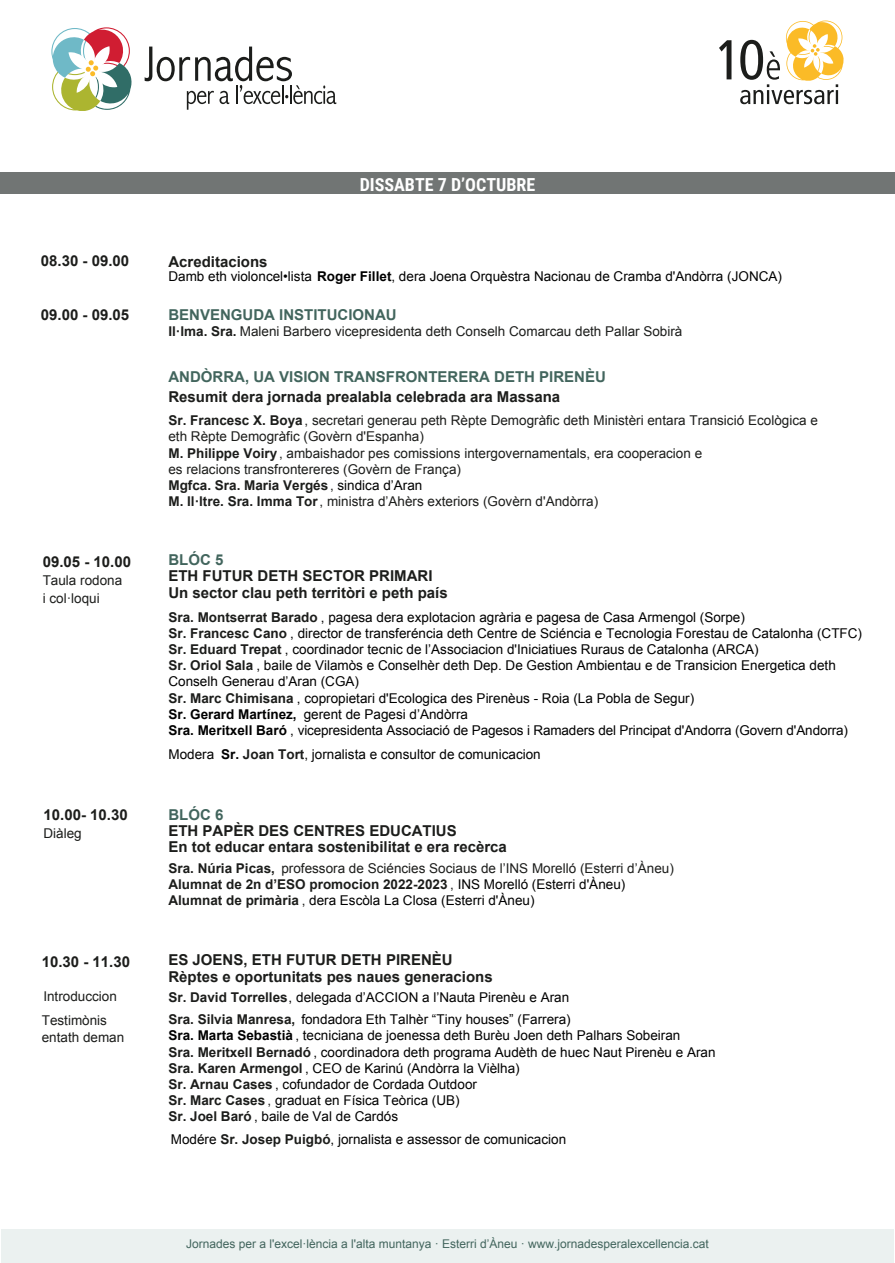
<style>
.page{position:relative;width:895px;height:1263px;background:#fff}
.page>*{position:absolute;margin:0;border:0;box-sizing:border-box;transform-origin:0 0}
.t1{font:700 18px "Roboto Condensed";color:#fff}
.t2{font:700 15px/16.2px "Arial";color:#1c1d1b}
.t3{font:700 15px "Arial";color:#42655d}
.t4{font:13.5px/16.2px "Arial";color:#000001}
.t5{font:13.5px/16.2px "Arial";color:#1c1d1b}
.t6{font:700 13.5px/16.2px "Arial";color:#1c1d1b}
.t7{font:12px "Arial";color:#42655d}
.s1{font-weight:700}
.s2{color:#000001}
.s3{font-weight:700;color:#1c1d1b}
.s4{font-weight:700;color:#000}
.s5{color:#000}
.s6{font-weight:400}
.s7{font-weight:400;color:#000001}
.s8{color:#1c1d1b}
</style>
<div class="page">
<div style="left:1px;top:1229px;width:893px;height:34px;background:#ebf1f0"></div>
<div style="left:0;top:173px;width:895px;height:21px;background:#717574"></div>
<svg style="left:51px;top:27px;width:81px;height:84px"></svg>
<svg style="left:145px;top:47px;width:191px;height:63px"></svg>
<svg style="left:719px;top:21px;width:125px;height:83px"></svg>
<h1 class="t1" style="left:360px;top:172px;width:177px">DISSABTE 7 D’OCTUBRE</h1>
<p class="t2" style="left:41px;top:253px;width:90px">08.30 - 09.00</p>
<p class="t2" style="left:168px;top:255px;width:101px">Acreditacions</p>
<p class="t4" style="left:168px;top:268px;width:615px">Damb eth violoncel•lista <span class="s1">Roger Fillet</span>, dera Joena Orquèstra Nacionau de Cramba d'Andòrra (JONCA)</p>
<p class="t2" style="left:41px;top:307px;width:90px">09.00 - 09.05</p>
<p class="t3" style="left:168px;top:304px;width:230px">BENVENGUDA INSTITUCIONAU</p>
<p class="t5" style="left:168px;top:323px;width:516px"><span class="s1">Il·lma. Sra.</span> Maleni Barbero vicepresidenta deth Conselh Comarcau deth Pallar Sobirà</p>
<p class="t3" style="left:168px;top:366px;width:439px">ANDÒRRA, UA VISION TRANSFRONTERERA DETH PIRENÈU</p>
<p class="t2" style="left:168px;top:389px;width:393px">Resumit dera jornada prealabla celebrada ara Massana</p>
<p class="t5" style="left:168px;top:412px;width:651px"><span class="s1">Sr. Francesc X. Boya</span>, secretari generau peth Rèpte Demogràfic deth Ministèri entara Transició Ecològica e eth Rèpte Demogràfic (Govèrn d'Espanha)<br><span class="s1">M. Philippe Voiry</span>, ambaishador pes comissions intergovernamentals, era cooperacion e<br>es relacions transfrontereres (Govèrn de França)<br><span class="s1">Mgfca. Sra. Maria Vergés</span>, <span class="s2">sindica d’Aran<br></span><span class="s1">M. Il·ltre. Sra. Imma Tor</span>, ministra d’Ahèrs exteriors (Govèrn d'Andòrra)</p>
<p class="t2" style="left:43px;top:554px;width:90px">09.05 - 10.00</p>
<p class="t5" style="left:43px;top:572px;width:81px;line-height:18px">Taula rodona i col·loqui</p>
<p class="t3" style="left:168px;top:549px;width:57px">BLÓC 5</p>
<p class="t2" style="left:168px;top:567px;width:281px;line-height:17.7px">ETH FUTUR DETH SECTOR PRIMARI<br>Un sector clau peth territòri e peth país</p>
<p class="t4" style="left:168px;top:609px;width:695px"><span class="s3">Sra. Montserrat Barado</span> , pagesa dera explotacion agrària e pagesa de Casa Armengol (Sorpe)<br><span class="s3">Sr. Francesc Cano</span> , director de transferéncia deth Centre de Sciéncia e Tecnologia Forestau de Catalonha (CTFC)<br><span class="s3">Sr. Eduard Trepat</span> , coordinador tecnic de l’Associacion d'Iniciatiues Ruraus de Catalonha (ARCA)<br><span class="s3">Sr. Oriol Sala</span> , baile de Vilamòs e Conselhèr deth Dep. De Gestion Ambientau e de Transicion Energetica deth Conselh Generau d’Aran (CGA)<br><span class="s3">Sr. Marc Chimisana</span> , copropietari d'Ecologica des Pirenèus - Roia (La Pobla de Segur)<br><span class="s1">Sr. Gerard Martínez,</span> gerent de Pagesi d’Andòrra<br><span class="s4">Sra. Meritxell Baró</span> <span class="s5">, vicepresidenta Associació de Pagesos i Ramaders del Principat d'Andorra (Govern d'Andorra)</span></p>
<p class="t4" style="left:168px;top:747px;width:374px">Modera <span class="s1">Sr.</span> <span class="s3">Joan Tort</span>, jornalista e consultor de comunicacion</p>
<p class="t2" style="left:44px;top:807px;width:86px">10.00- 10.30</p>
<p class="t5" style="left:44px;top:826px;width:40px">Diàleg</p>
<p class="t3" style="left:168px;top:805px;width:57px">BLÓC 6</p>
<p class="t2" style="left:168px;top:823px;width:340px">ETH PAPÈR DES CENTRES EDUCATIUS<br>En tot educar entara sostenibilitat e era recèrca</p>
<p class="t6" style="left:168px;top:861px;width:507px">Sra. Núria Picas, <span class="s6">professora de Sciéncies Sociaus de l’INS Morelló (Esterri d’Àneu)<br></span>Alumnat de 2n d’ESO promocion 2022-2023 <span class="s6">,</span> <span class="s7">INS Morelló (Esterri d'Àneu)<br></span>Alumnat de primària <span class="s6">,</span> <span class="s7">dera Escòla La Closa (Esterri d'Àneu)</span></p>
<p class="t2" style="left:42px;top:954px;width:90px">10.30 - 11.30</p>
<p class="t5" style="left:43px;top:988px;width:75px">Introduccion</p>
<p class="t2" style="left:168px;top:952px;width:326px">ES JOENS, ETH FUTUR DETH PIRENÈU<br>Rèptes e oportunitats pes naues generacions</p>
<p class="t4" style="left:168px;top:989px;width:402px"><span class="s3">Sr. David Torrelles</span>, delegada d’ACCION a l’Nauta Pirenèu e Aran</p>
<p class="t5" style="left:42px;top:1013px;width:84px">Testimònis entath deman</p>
<p class="t4" style="left:168px;top:1011px;width:549px"><span class="s3">Sra. Silvia Manresa,</span> fondadora Eth Talhèr “Tiny houses” (Farrera)<br><span class="s1">Sra. Marta Sebastià</span> , tecniciana de joenessa deth Burèu Joen deth Palhars Sobeiran<br><span class="s3">Sra. Meritxell Bernadó</span> , coordinadora deth programa Audèth de huec Naut Pirenèu e Aran <span class="s3">Sra. Karen Armengol</span> , CEO de Karinú (Andòrra la Vièlha)<br><span class="s3">Sr. Arnau Cases</span> , cofundador de Cordada Outdoor<br><span class="s3">Sr. Marc Cases</span> <span class="s8">,</span> graduat en Física Teòrica (UB)<br><span class="s3">Sr. Joel Baró</span> , baile de Val de Cardós</p>
<p class="t4" style="left:171px;top:1132px;width:397px">Modére <span class="s3">Sr. Josep Puigbó</span>, jornalista e assessor de comunicacion</p>
<p class="t7" style="left:186px;top:1236px;width:524px">Jornades per a l'excel·lència a l'alta muntanya · Esterri d’Àneu · www.jornadesperalexcellencia.cat</p>
</div>
